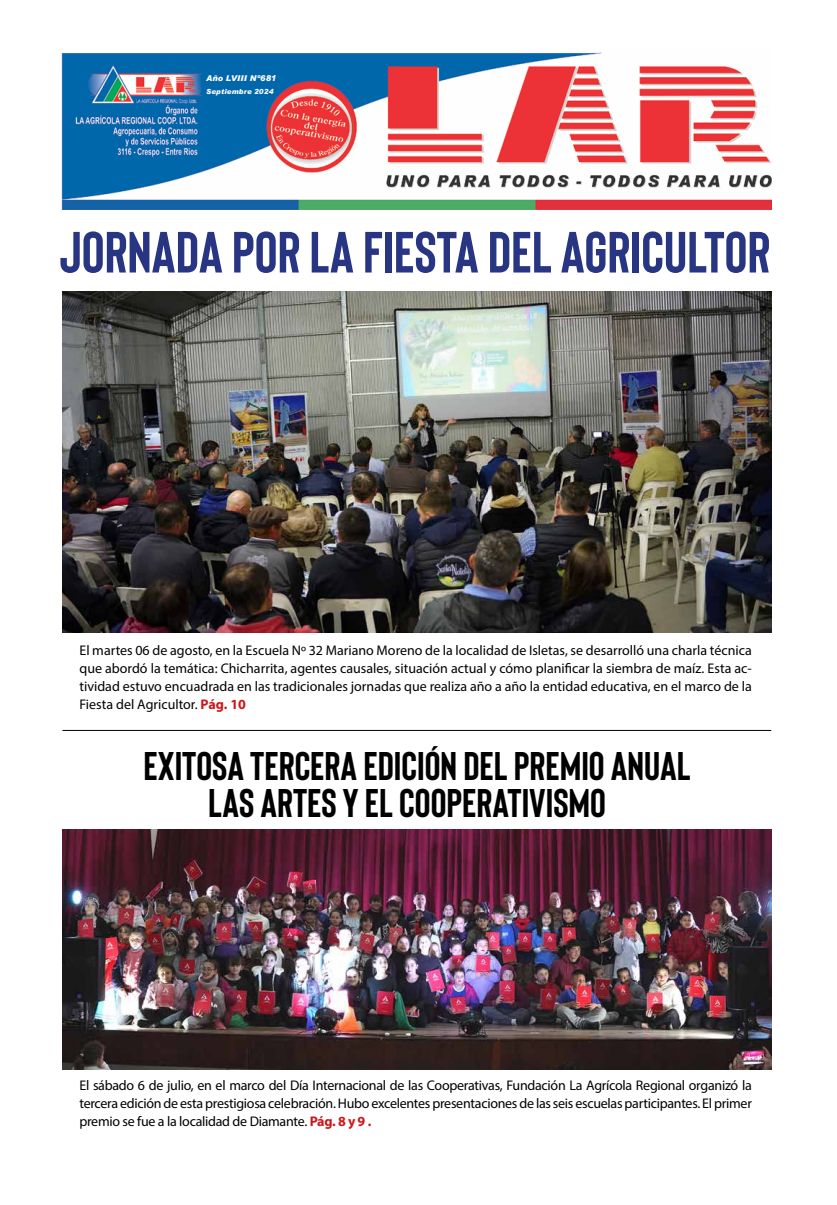
<style>
.page{position:relative;width:837px;height:1205px;background:#fff}
.page>*{position:absolute;margin:0;border:0;box-sizing:border-box;transform-origin:0 0}
.t1{font:700 58px "Bison";color:#283583}
.t2{font:700 40px "Bison";color:#000}
.t3{font:14px/18px "Myriad Pro";letter-spacing:-.02em;color:#000;text-align:justify}
.t4{font:italic 900 8px "Arial";letter-spacing:.02em;color:#fff}
.t5{font:italic 900 7px "Arial";letter-spacing:.025em;color:#fff}
.s1{font-weight:700;color:#cd171a}
</style>
<div class="page">
<img style="left:61px;top:52px;width:710px;height:157px">
<hr style="left:62px;top:730px;width:709px;height:1px;background:#000">
<img style="left:62px;top:291px;width:709px;height:341px">
<img style="left:62px;top:829px;width:709px;height:241px">
<p class="t4" style="left:206px;top:73px;width:72px">Año LVIII Nº681</p>
<p class="t5" style="left:206px;top:87px;width:69px">Septiembre 2024</p>
<h1 class="t1" style="left:60px;top:221px;width:712px">JORNADA POR LA FIESTA DEL AGRICULTOR</h1>
<p class="t3" style="left:79px;top:641px;width:673px">El martes 06 de agosto, en la Escuela Nº 32 Mariano Moreno de la localidad de Isletas, se desarrolló una charla técnica que abordó la temática: Chicharrita, agentes causales, situación actual y cómo planificar la siembra de maíz. Esta ac&shy;tividad estuvo encuadrada en las tradicionales jornadas que realiza año a año la entidad educativa, en el marco de la Fiesta del Agricultor. <span class="s1">Pág. 10</span></p>
<h2 class="t2" style="left:143px;top:744px;width:548px">EXITOSA TERCERA EDICIÓN DEL PREMIO ANUAL</h2>
<h2 class="t2" style="left:208px;top:781px;width:399px">LAS ARTES Y EL COOPERATIVISMO</h2>
<p class="t3" style="left:79px;top:1076px;width:673px">El sábado 6 de julio, en el marco del Día Internacional de las Cooperativas, Fundación La Agrícola Regional organizó la tercera edición de esta prestigiosa celebración. Hubo excelentes presentaciones de las seis escuelas participantes. El primer premio se fue a la localidad de Diamante. <span class="s1">Pág. 8 y 9 .</span></p>
</div>
